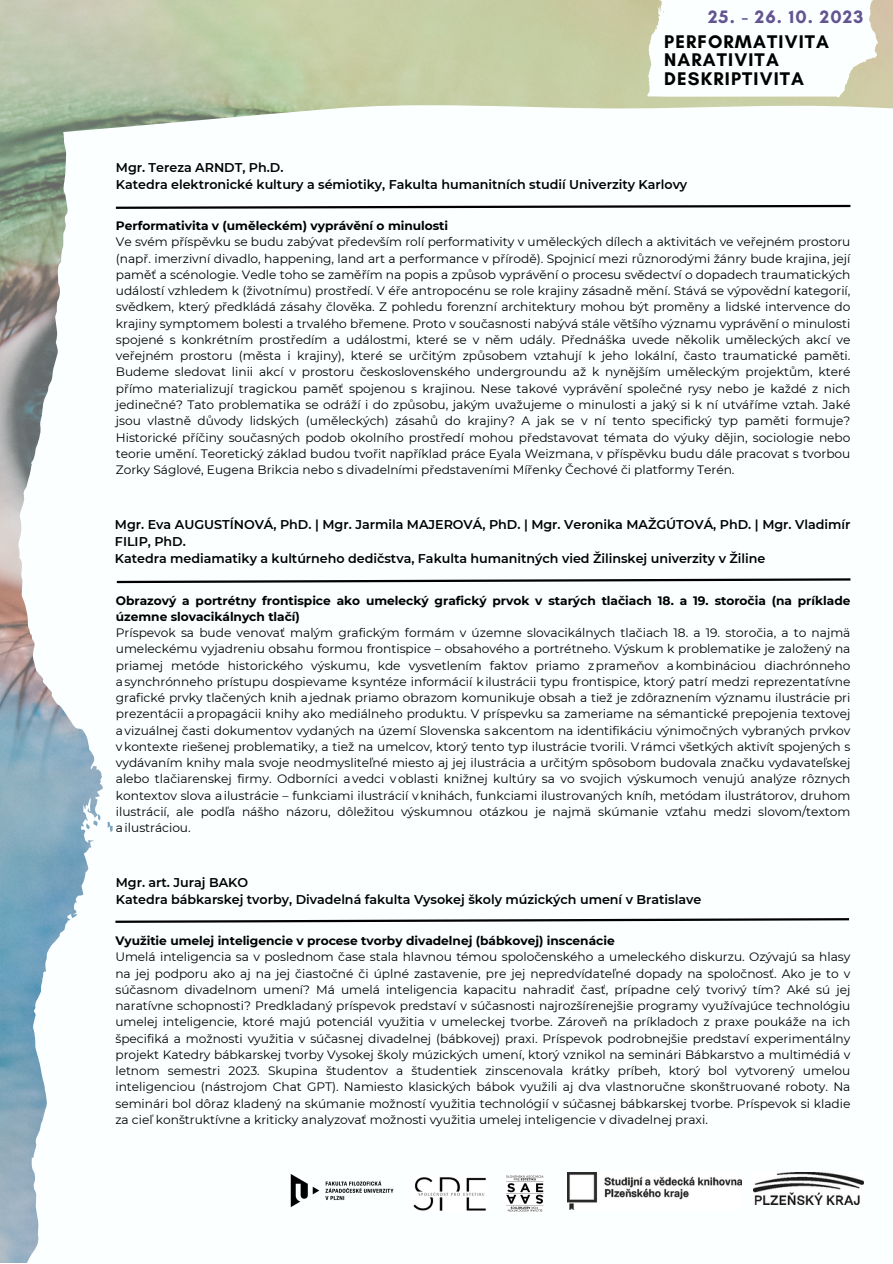
<style>
.page{position:relative;width:893px;height:1264px;background:#fff}
.page>*{position:absolute;margin:0;border:0;box-sizing:border-box;transform-origin:0 0}
.t1{font:700 18.6px/18.6px "Glacial Indifference";letter-spacing:.06em;color:#000}
.t2{font:700 18.3px "Glacial Indifference";letter-spacing:.06em;color:#635492}
.t3{font:600 12.75px/17px "Montserrat";color:#000}
.t4{font:12.15px/16.2px "Montserrat";color:#000;text-align:justify}
.t5{font:700 12.15px/16.2px "Montserrat";color:#000}
</style>
<div class="page">
<img style="left:0;top:0;width:892px;height:1262px">
<svg style="left:839px;top:0;width:39px;height:98px"></svg>
<svg style="left:114px;top:204px;width:738px;height:6px"></svg>
<svg style="left:114px;top:577px;width:738px;height:7px"></svg>
<svg style="left:113px;top:917px;width:738px;height:7px"></svg>
<img style="left:272px;top:1154px;width:140px;height:72px">
<img style="left:506px;top:1174px;width:38px;height:38px">
<img style="left:412px;top:1175px;width:75px;height:36px">
<img style="left:568px;top:1172px;width:173px;height:37px">
<img style="left:753px;top:1172px;width:110px;height:32px">
<p class="t2" style="left:708px;top:6px;width:157px">25. - 26. 10. 2023</p>
<p class="t1" style="left:664px;top:32px;width:166px">PERFORMATIVITA</p>
<p class="t1" style="left:664px;top:50px;width:141px">NARATIVITA<br>DESKRIPTIVITA</p>
<p class="t3" style="left:116px;top:158px;width:169px">Mgr. Tereza ARNDT, Ph.D.</p>
<p class="t3" style="left:116px;top:175px;width:573px">Katedra elektronické kultury a sémiotiky, Fakulta humanitních studií Univerzity Karlovy</p>
<p class="t5" style="left:116px;top:218px;width:334px">Performativita v (uměleckém) vyprávění o minulosti</p>
<p class="t4" style="left:116px;top:234px;width:736px">Ve svém příspěvku se budu zabývat především rolí performativity v uměleckých dílech a aktivitách ve veřejném prostoru (např. imerzivní divadlo, happening, land art a performance v přírodě). Spojnicí mezi různorodými žánry bude krajina, její paměť a scénologie. Vedle toho se zaměřím na popis a způsob vyprávění o procesu svědectví o dopadech traumatických událostí vzhledem k (životnímu) prostředí. V éře antropocénu se role krajiny zásadně mění. Stává se výpovědní kategorií, svědkem, který předkládá zásahy člověka. Z pohledu forenzní architektury mohou být proměny a lidské intervence do krajiny symptomem bolesti a trvalého břemene. Proto v současnosti nabývá stále většího významu vyprávění o minulosti spojené s konkrétním prostředím a událostmi, které se v něm udály. Přednáška uvede několik uměleckých akcí ve veřejném prostoru (města i krajiny), které se určitým způsobem vztahují k jeho lokální, často traumatické paměti.<br>Budeme sledovat linii akcí v prostoru československého undergroundu až k nynějším uměleckým projektům, které přímo materializují tragickou paměť spojenou s krajinou. Nese takové vyprávění společné rysy nebo je každé z nich jedinečné? Tato problematika se odráží i do způsobu, jakým uvažujeme o minulosti a jaký si k ní utváříme vztah. Jaké jsou vlastně důvody lidských (uměleckých) zásahů do krajiny? A jak se v ní tento specifický typ paměti formuje?<br>Historické příčiny současných podob okolního prostředí mohou představovat témata do výuky dějin, sociologie nebo teorie umění. Teoretický základ budou tvořit například práce Eyala Weizmana, v příspěvku budu dále pracovat s tvorbou Zorky Ságlové, Eugena Brikcia nebo s divadelními představeními Mířenky Čechové či platformy Terén.</p>
<p class="t3" style="left:115px;top:516px;width:737px">Mgr. Eva AUGUSTÍNOVÁ, PhD. | Mgr. Jarmila MAJEROVÁ, PhD. | Mgr. Veronika MAŽGÚTOVÁ, PhD. | Mgr. Vladimír<br>FILIP, PhD.</p>
<p class="t3" style="left:115px;top:550px;width:652px">Katedra mediamatiky a kultúrneho dedičstva, Fakulta humanitných vied Žilinskej univerzity v Žiline</p>
<p class="t5" style="left:116px;top:592px;width:736px">Obrazový a portrétny frontispice ako umelecký grafický prvok v starých tlačiach 18. a 19. storočia (na príklade územne slovacikálnych tlačí)</p>
<p class="t4" style="left:116px;top:624px;width:736px">Príspevok sa bude venovať malým grafickým formám v územne slovacikálnych tlačiach 18. a 19. storočia, a to najmä umeleckému vyjadreniu obsahu formou frontispice – obsahového a portrétneho. Výskum k problematike je založený na priamej metóde historického výskumu, kde vysvetlením faktov priamo zprameňov akombináciou diachrónneho asynchrónneho prístupu dospievame ksyntéze informácií kilustrácii typu frontispice, ktorý patrí medzi reprezentatívne grafické prvky tlačených knih ajednak priamo obrazom komunikuje obsah a tiež je zdôraznením významu ilustrácie pri prezentácii apropagácii knihy ako mediálneho produktu. V príspevku sa zameriame na sémantické prepojenia textovej avizuálnej časti dokumentov vydaných na území Slovenska sakcentom na identifikáciu výnimočných vybraných prvkov vkontexte riešenej problematiky, a tiež na umelcov, ktorý tento typ ilustrácie tvorili. Vrámci všetkých aktivít spojených s vydávaním knihy mala svoje neodmysliteľné miesto aj jej ilustrácia a určitým spôsobom budovala značku vydavateľskej alebo tlačiarenskej firmy. Odborníci avedci voblasti knižnej kultúry sa vo svojich výskumoch venujú analýze rôznych kontextov slova ailustrácie – funkciami ilustrácií vknihách, funkciami ilustrovaných kníh, metódam ilustrátorov, druhom ilustrácií, ale podľa nášho názoru, dôležitou výskumnou otázkou je najmä skúmanie vzťahu medzi slovom/textom ailustráciou.</p>
<p class="t3" style="left:116px;top:873px;width:134px">Mgr. art. Juraj BAKO</p>
<p class="t3" style="left:116px;top:890px;width:587px">Katedra bábkarskej tvorby, Divadelná fakulta Vysokej školy múzických umení v Bratislave</p>
<p class="t5" style="left:115px;top:932px;width:500px">Využitie umelej inteligencie v procese tvorby divadelnej (bábkovej) inscenácie</p>
<p class="t4" style="left:115px;top:948px;width:736px">Umelá inteligencia sa v poslednom čase stala hlavnou témou spoločenského a umeleckého diskurzu. Ozývajú sa hlasy na jej podporu ako aj na jej čiastočné či úplné zastavenie, pre jej nepredvídateľné dopady na spoločnosť. Ako je to v súčasnom divadelnom umení? Má umelá inteligencia kapacitu nahradiť časť, prípadne celý tvorivý tím? Aké sú jej naratívne schopnosti? Predkladaný príspevok predstaví v súčasnosti najrozšírenejšie programy využívajúce technológiu umelej inteligencie, ktoré majú potenciál využitia v umeleckej tvorbe. Zároveň na príkladoch z praxe poukáže na ich špecifiká a možnosti využitia v súčasnej divadelnej (bábkovej) praxi. Príspevok podrobnejšie predstaví experimentálny projekt Katedry bábkarskej tvorby Vysokej školy múzických umení, ktorý vznikol na seminári Bábkarstvo a multimédiá v letnom semestri 2023. Skupina študentov a študentiek zinscenovala krátky príbeh, ktorý bol vytvorený umelou inteligenciou (nástrojom Chat GPT). Namiesto klasických bábok využili aj dva vlastnoručne skonštruované roboty. Na seminári bol dôraz kladený na skúmanie možností využitia technológií v súčasnej bábkarskej tvorbe. Príspevok si kladie za cieľ konštruktívne a kriticky analyzovať možnosti využitia umelej inteligencie v divadelnej praxi.</p>
</div>
